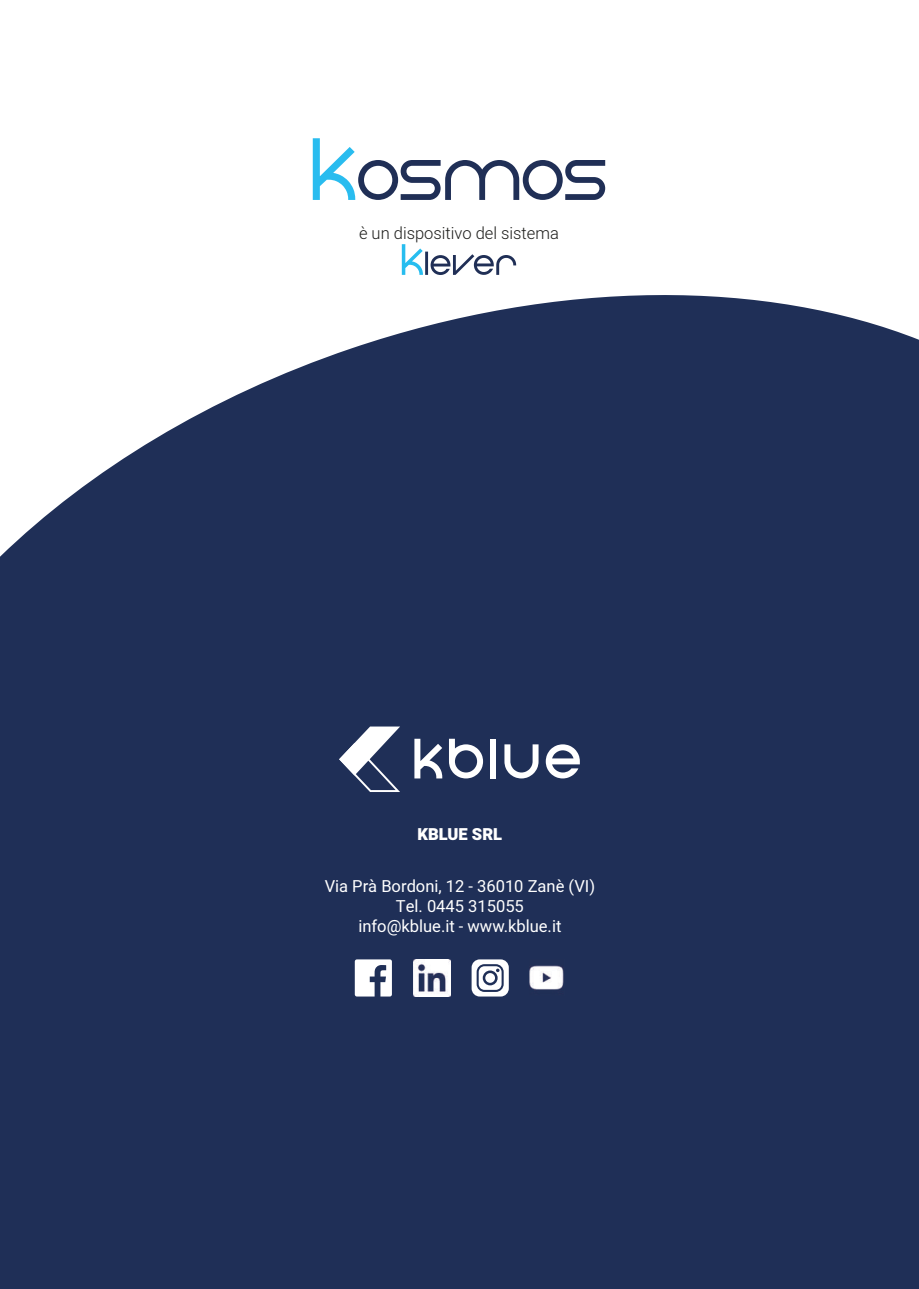
<style>
.page{position:relative;width:919px;height:1289px;background:#fff}
.page>*{position:absolute;margin:0;border:0;box-sizing:border-box;transform-origin:0 0}
.t1{font:16.5px/19.8px "Heebo";color:#fff;text-align:center}
.t2{font:300 16.5px "Heebo";color:#1d1d1b}
.t3{font:900 16.5px "Heebo";color:#fff}
</style>
<div class="page">
<div style="left:0;top:295px;width:918px;height:993px;background:#1f2f57"></div>
<img style="left:413px;top:959px;width:37px;height:37px">
<img style="left:529px;top:959px;width:35px;height:36px">
<svg style="left:471px;top:959px;width:37px;height:37px"></svg>
<svg style="left:355px;top:959px;width:37px;height:37px"></svg>
<svg style="left:414px;top:738px;width:28px;height:40px"></svg>
<svg style="left:449px;top:738px;width:34px;height:40px"></svg>
<div style="left:490px;top:738px;width:6px;height:40px;background:#fff"></div>
<svg style="left:504px;top:744px;width:34px;height:34px"></svg>
<svg style="left:545px;top:744px;width:34px;height:34px"></svg>
<svg style="left:339px;top:726px;width:61px;height:66px"></svg>
<svg style="left:313px;top:138px;width:292px;height:62px"></svg>
<svg style="left:402px;top:244px;width:21px;height:31px"></svg>
<hr style="left:425px;top:251px;width:3px;height:24px;background:#202f56">
<svg style="left:430px;top:254px;width:86px;height:21px"></svg>
<p class="t2" style="left:359px;top:221px;width:201px">è un dispositivo del sistema</p>
<p class="t3" style="left:417px;top:822px;width:86px">KBLUE SRL</p>
<p class="t1" style="left:324px;top:876px;width:272px">Via Prà Bordoni, 12 - 36010 Zanè (VI)<br>Tel. 0445 315055<br>info@kblue.it - www.kblue.it</p>
</div>
